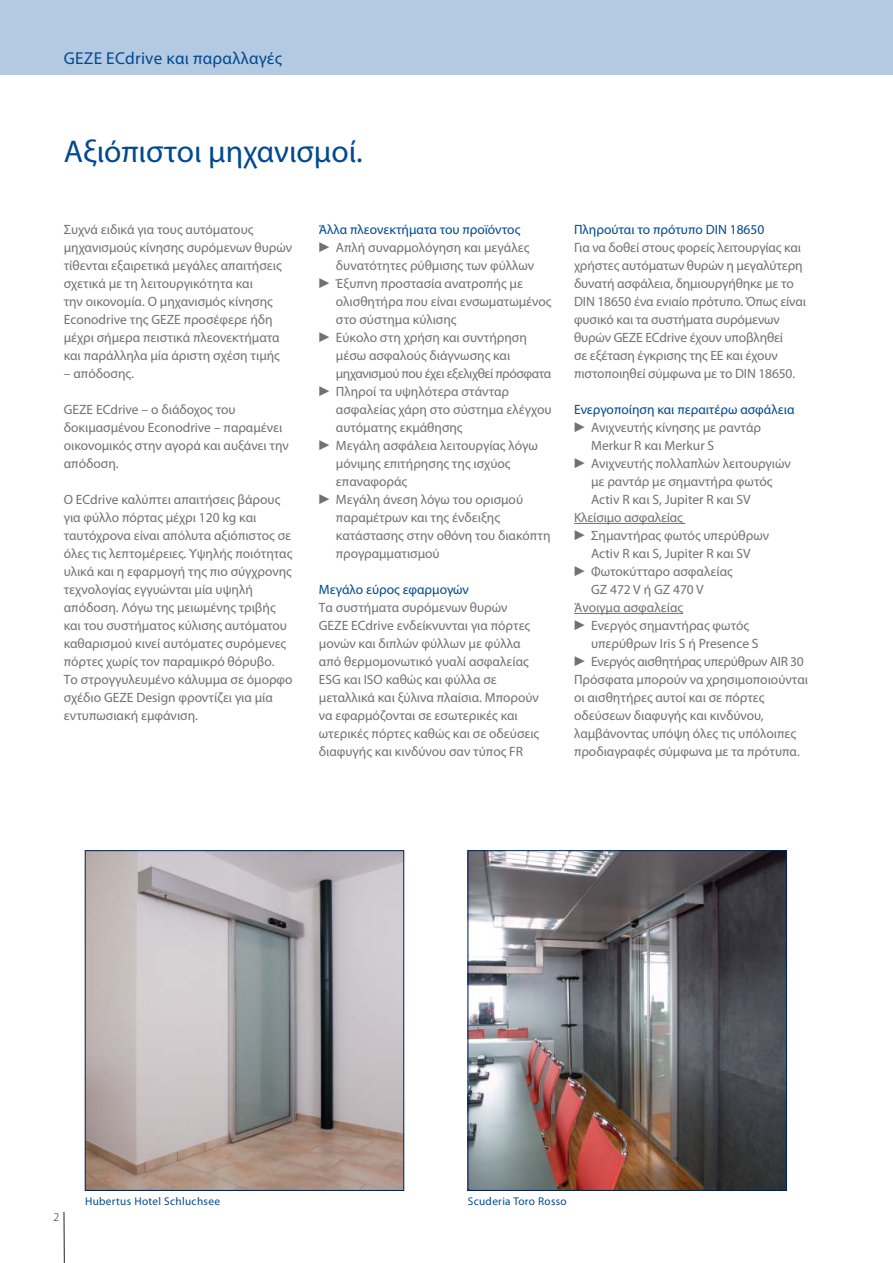
<style>
.page{position:relative;width:893px;height:1263px;background:#fff}
.page>*{position:absolute;margin:0;border:0;box-sizing:border-box;transform-origin:0 0}
.t1{font:31.5px "Myriad Pro";color:#004990}
.t2{font:17.25px "Myriad Pro";letter-spacing:.015em;color:#004990}
.t3{font:13.5px/18px "Myriad Pro";color:#717073}
.t4{font:13.5px "Myriad Pro";color:#004990}
.t5{font:300 12px "Myriad Pro";color:#231f20}
.t6{font:11.25px "Myriad Pro";letter-spacing:.03em;color:#004990}
.s1{font-family:"Mathematical Pi Six"}
</style>
<div class="page">
<svg style="left:64px;top:1211px;width:1px;height:52px"></svg>
<div style="left:0;top:0;width:893px;height:74px;background:#b4cae3"></div>
<img style="left:87px;top:852px;width:315px;height:337px">
<div style="left:85px;top:850px;width:319px;height:341px;border:1px solid #00215b"></div>
<img style="left:470px;top:852px;width:315px;height:337px">
<div style="left:468px;top:850px;width:319px;height:341px;border:1px solid #00215b"></div>
<hr style="left:574px;top:523px;width:111px;height:1px;background:#717073">
<hr style="left:574px;top:613px;width:109px;height:1px;background:#717073">
<p class="t2" style="left:64px;top:52px;width:220px">GEZE ECdrive και παραλλαγές</p>
<h1 class="t1" style="left:64px;top:140px;width:300px">Αξιόπιστοι μηχανισμοί.</h1>
<p class="t3" style="left:64px;top:221px;width:230px">Συχνά ειδικά για τους αυτόματους μηχανισμούς κίνησης συρόμενων θυρών τίθενται εξαιρετικά μεγάλες απαιτήσεις σχετικά με τη λειτουργικότητα και<br>την οικονομία. Ο μηχανισμός κίνησης Econodrive της GEZE προσέφερε ήδη μέχρι σήμερα πειστικά πλεονεκτήματα και παράλληλα μία άριστη σχέση τιμής</p>
<p class="t3" style="left:64px;top:365px;width:72px">– απόδοσης.</p>
<p class="t3" style="left:64px;top:401px;width:227px">GEZE ECdrive – ο διάδοχος του δοκιμασμένου Econodrive – παραμένει οικονομικός στην αγορά και αυξάνει την απόδοση.</p>
<p class="t3" style="left:64px;top:491px;width:230px">Ο ECdrive καλύπτει απαιτήσεις βάρους για φύλλο πόρτας μέχρι 120 kg και ταυτόχρονα είναι απόλυτα αξιόπιστος σε όλες τις λεπτομέρειες. Υψηλής ποιότητας υλικά και η εφαρμογή της πιο σύγχρονης τεχνολογίας εγγυώνται μία υψηλή απόδοση. Λόγω της μειωμένης τριβής και του συστήματος κύλισης αυτόματου καθαρισμού κινεί αυτόματες συρόμενες πόρτες χωρίς τον παραμικρό θόρυβο.<br>Το στρογγυλευμένο κάλυμμα σε όμορφο σχέδιο GEZE Design φροντίζει για μία εντυπωσιακή εμφάνιση.</p>
<p class="t4" style="left:319px;top:224px;width:203px">Άλλα πλεονεκτήματα του προϊόντος</p>
<p class="t3" style="left:336px;top:239px;width:200px;text-indent:-17px"><span class="s1">-</span> Απλή συναρμολόγηση και μεγάλες δυνατότητες ρύθμισης των φύλλων</p>
<p class="t3" style="left:336px;top:275px;width:217px;text-indent:-17px"><span class="s1">-</span> Έξυπνη προστασία ανατροπής με ολισθητήρα που είναι ενσωματωμένος στο σύστημα κύλισης</p>
<p class="t3" style="left:336px;top:329px;width:217px;text-indent:-17px"><span class="s1">-</span> Εύκολο στη χρήση και συντήρηση μέσω ασφαλούς διάγνωσης και μηχανισμού που έχει εξελιχθεί πρόσφατα</p>
<p class="t3" style="left:336px;top:383px;width:217px;text-indent:-17px"><span class="s1">-</span> Πληροί τα υψηλότερα στάνταρ ασφαλείας χάρη στο σύστημα ελέγχου αυτόματης εκμάθησης</p>
<p class="t3" style="left:336px;top:437px;width:203px;text-indent:-17px"><span class="s1">-</span> Μεγάλη ασφάλεια λειτουργίας λόγω μόνιμης επιτήρησης της ισχύος επαναφοράς</p>
<p class="t3" style="left:336px;top:491px;width:216px;text-indent:-17px"><span class="s1">-</span> Μεγάλη άνεση λόγω του ορισμού παραμέτρων και της ένδειξης κατάστασης στην οθόνη του διακόπτη προγραμματισμού</p>
<p class="t4" style="left:319px;top:584px;width:152px">Μεγάλο εύρος εφαρμογών</p>
<p class="t3" style="left:319px;top:599px;width:222px">Τα συστήματα συρόμενων θυρών GEZE ECdrive ενδείκνυνται για πόρτες μονών και διπλών φύλλων με φύλλα από θερμομονωτικό γυαλί ασφαλείας ESG και ISO καθώς και φύλλα σε μεταλλικά και ξύλινα πλαίσια. Μπορούν να εφαρμόζονται σε εσωτερικές και ωτερικές πόρτες καθώς και σε οδεύσεις διαφυγής και κινδύνου σαν τύπος FR</p>
<p class="t4" style="left:574px;top:224px;width:192px">Πληρούται το πρότυπο DIN 18650</p>
<p class="t3" style="left:574px;top:239px;width:233px">Για να δοθεί στους φορείς λειτουργίας και χρήστες αυτόματων θυρών η μεγαλύτερη δυνατή ασφάλεια, δημιουργήθηκε με το DIN 18650 ένα ενιαίο πρότυπο. Όπως είναι φυσικό και τα συστήματα συρόμενων θυρών GEZE ECdrive έχουν υποβληθεί<br>σε εξέταση έγκρισης της ΕΕ και έχουν πιστοποιηθεί σύμφωνα με το DIN 18650.</p>
<p class="t4" style="left:574px;top:404px;width:222px">Ενεργοποίηση και περαιτέρω ασφάλεια</p>
<p class="t3" style="left:591px;top:419px;width:171px;text-indent:-17px"><span class="s1">-</span> Ανιχνευτής κίνησης με ραντάρ<br>Merkur R και Merkur S</p>
<p class="t3" style="left:574px;top:455px;width:218px"><span class="s1">-</span> Ανιχνευτής πολλαπλών λειτουργιών</p>
<p class="t3" style="left:591px;top:473px;width:183px">με ραντάρ με σημαντήρα φωτός</p>
<p class="t3" style="left:591px;top:491px;width:161px">Activ R και S, Jupiter R και SV</p>
<p class="t3" style="left:574px;top:509px;width:110px">Κλείσιμο ασφαλείας</p>
<p class="t3" style="left:574px;top:527px;width:197px;text-align:center"><span class="s1">-</span> Σημαντήρας φωτός υπερύθρων<br>Activ R και S, Jupiter R και SV</p>
<p class="t3" style="left:574px;top:563px;width:160px"><span class="s1">-</span> Φωτοκύτταρο ασφαλείας</p>
<p class="t3" style="left:591px;top:581px;width:114px">GZ 472 V ή GZ 470 V</p>
<p class="t3" style="left:574px;top:599px;width:110px">Άνοιγμα ασφαλείας</p>
<p class="t3" style="left:591px;top:617px;width:169px;text-indent:-17px"><span class="s1">-</span> Ενεργός σημαντήρας φωτός υπερύθρων Iris S ή Presence S</p>
<p class="t3" style="left:574px;top:653px;width:235px"><span class="s1">-</span> Ενεργός αισθητήρας υπερύθρων AIR 30<br>Πρόσφατα μπορούν να χρησιμοποιούνται οι αισθητήρες αυτοί και σε πόρτες οδεύσεων διαφυγής και κινδύνου, λαμβάνοντας υπόψη όλες τις υπόλοιπες προδιαγραφές σύμφωνα με τα πρότυπα.</p>
<p class="t5" style="left:54px;top:1212px;width:7px">2</p>
<p class="t6" style="left:85px;top:1197px;width:136px">Hubertus Hotel Schluchsee</p>
<p class="t6" style="left:468px;top:1197px;width:101px">Scuderia Toro Rosso</p>
</div>
